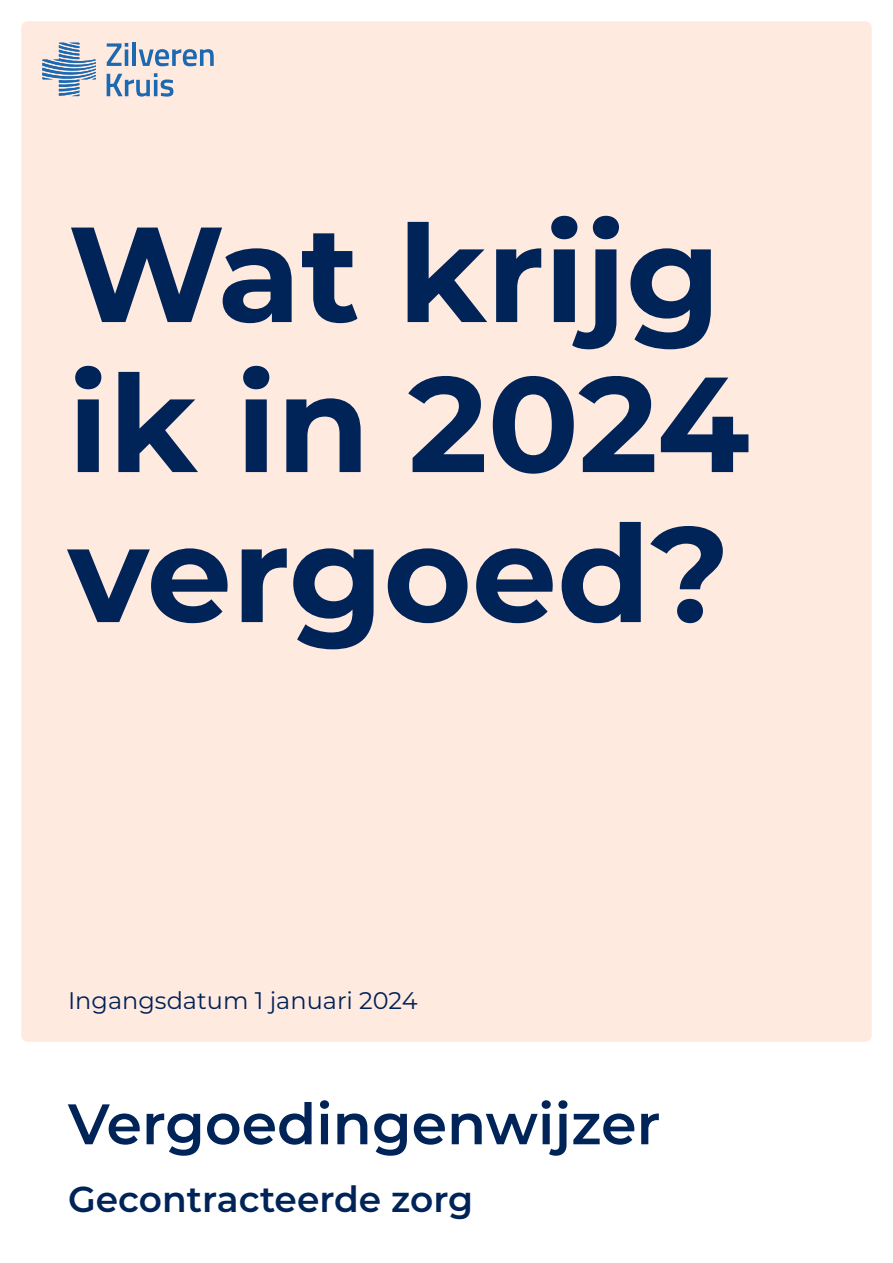
<style>
.page{position:relative;width:893px;height:1263px;background:#fff}
.page>*{position:absolute;margin:0;border:0;box-sizing:border-box;transform-origin:0 0}
.Hoofdkop{font:700 135px/150px "Montserrat";color:#002358}
.Vergoedingenwijzer{font:600 57px "Montserrat";color:#002358}
.Gecontracteerde_zor{font:600 36px "Montserrat";color:#002358}
.Ingangsdatum{font:24px "Montserrat";color:#002358}
</style>
<div class="page">
<div style="left:21px;top:21px;width:851px;height:1021px;background:#ffeae0;border-radius:6px"></div>
<svg style="left:107px;top:43px;width:21px;height:23px"></svg>
<hr style="left:132px;top:43px;width:4px;height:23px;background:#1c68b1">
<svg style="left:139px;top:49px;width:75px;height:17px"></svg>
<svg style="left:107px;top:73px;width:66px;height:24px"></svg>
<svg style="left:42px;top:43px;width:54px;height:53px"></svg>
<p class="Hoofdkop" style="left:68px;top:192px;width:683px">Wat krijg ik in 2024 vergoed?</p>
<p class="Ingangsdatum" style="left:68px;top:984px;width:351px">Ingangsdatum 1 januari 2024</p>
<h1 class="Vergoedingenwijzer" style="left:68px;top:1083px;width:594px">Vergoedingenwijzer</h1>
<h2 class="Gecontracteerde_zor" style="left:68px;top:1173px;width:407px">Gecontracteerde zorg</h2>
</div>
